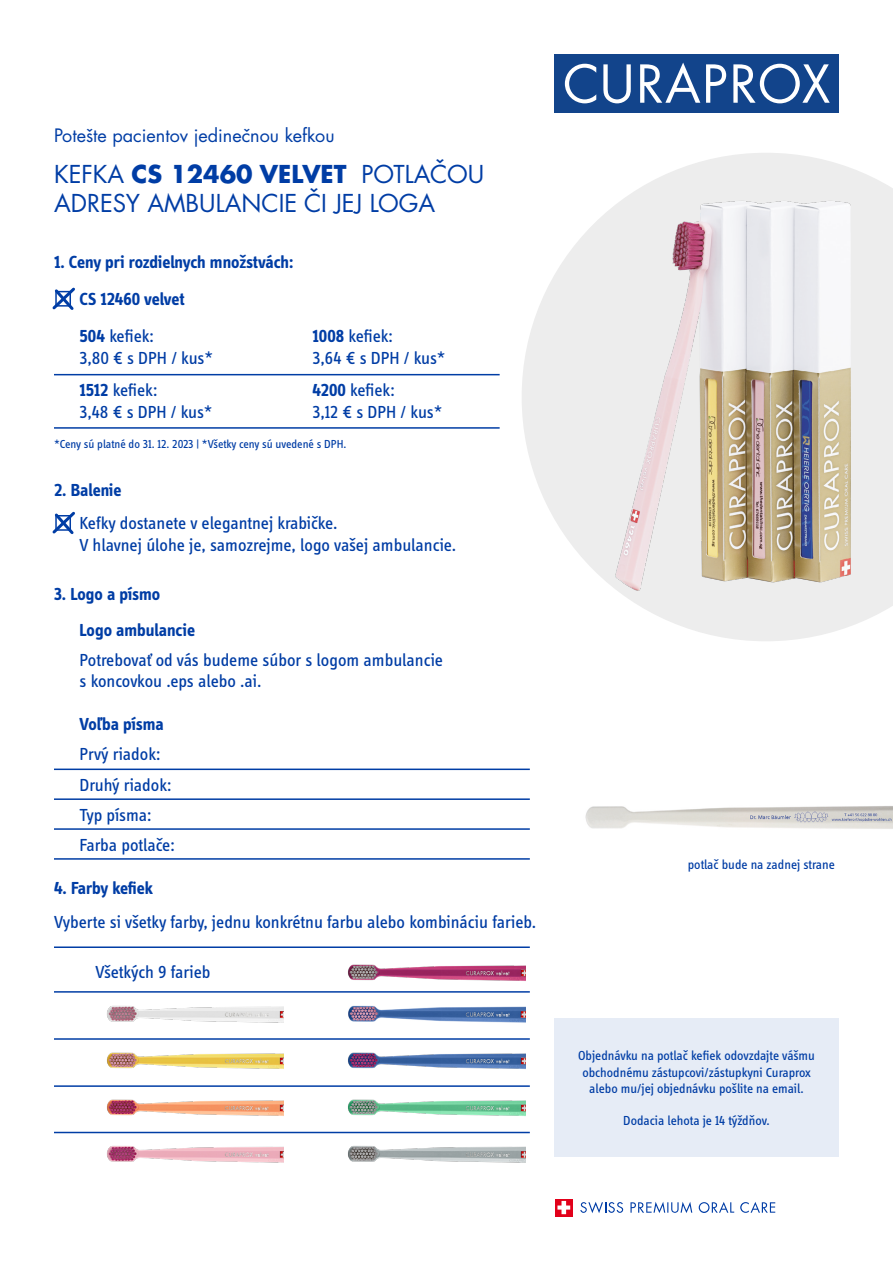
<style>
.page{position:relative;width:893px;height:1263px;background:#fff}
.page>*{position:absolute;margin:0;border:0;box-sizing:border-box;transform-origin:0 0}
.t1{font:24px/28.8px "Futura LT Pro";color:#003da5}
.t2{font:18px/21.6px "Info Display Pro";color:#003da5}
.t3{font:700 18px "Info Display Pro";letter-spacing:-.005em;color:#003da5}
.t4{font:18px "Futura LT Pro";color:#003da5}
.t5{font:13.5px/16.2px "Info Display Pro";color:#003da5;text-align:center}
.t6{font:12px "Info Display Pro";color:#003da5}
.s1{font-weight:700}
</style>
<div class="page">
<div style="left:555px;top:54px;width:284px;height:59px;background:#12448b"></div>
<svg style="left:565px;top:63px;width:265px;height:40px"></svg>
<hr style="left:54px;top:374px;width:446px;height:1px;background:#003da5">
<hr style="left:54px;top:427px;width:446px;height:2px;background:#003da5">
<hr style="left:54px;top:768px;width:476px;height:2px;background:#003da5">
<hr style="left:54px;top:798px;width:476px;height:2px;background:#003da5">
<hr style="left:54px;top:828px;width:476px;height:2px;background:#003da5">
<hr style="left:54px;top:858px;width:476px;height:2px;background:#003da5">
<div style="left:555px;top:1018px;width:284px;height:139px;background:#e6ecf6"></div>
<svg style="left:555px;top:1199px;width:18px;height:17px"></svg>
<svg style="left:557px;top:1201px;width:13px;height:13px"></svg>
<svg style="left:580px;top:1202px;width:43px;height:11px"></svg>
<svg style="left:630px;top:1202px;width:62px;height:11px"></svg>
<svg style="left:699px;top:1202px;width:35px;height:11px"></svg>
<svg style="left:740px;top:1202px;width:35px;height:11px"></svg>
<svg style="left:52px;top:287px;width:23px;height:23px"></svg>
<svg style="left:52px;top:511px;width:23px;height:23px"></svg>
<svg style="left:522px;top:303px;width:19px;height:188px;fill:#ededed"></svg>
<img style="left:541px;top:153px;width:352px;height:488px">
<img style="left:585px;top:806px;width:308px;height:23px">
<hr style="left:54px;top:946px;width:476px;height:2px;background:#003da5">
<hr style="left:54px;top:991px;width:476px;height:2px;background:#003da5">
<hr style="left:54px;top:1038px;width:476px;height:2px;background:#003da5">
<hr style="left:54px;top:1132px;width:476px;height:1px;background:#003da5">
<hr style="left:54px;top:1085px;width:476px;height:2px;background:#003da5">
<img style="left:107px;top:1006px;width:176px;height:17px">
<img style="left:107px;top:1099px;width:176px;height:17px">
<img style="left:348px;top:964px;width:177px;height:17px">
<img style="left:348px;top:1005px;width:177px;height:18px">
<img style="left:348px;top:1052px;width:177px;height:17px">
<img style="left:348px;top:1099px;width:177px;height:17px">
<img style="left:348px;top:1146px;width:177px;height:17px">
<img style="left:107px;top:1052px;width:176px;height:17px">
<img style="left:107px;top:1146px;width:176px;height:17px">
<p class="t4" style="left:54px;top:123px;width:282px">Potešte pacientov jedinečnou kefkou</p>
<p class="t1" style="left:54px;top:159px;width:432px">KEFKA <span class="s1">CS 12460 VELVET</span> POTLAČOU<br>ADRESY AMBULANCIE ČI JEJ LOGA</p>
<p class="t3" style="left:54px;top:251px;width:241px">1. Ceny pri rozdielnych množstvách:</p>
<p class="t3" style="left:80px;top:288px;width:106px">CS 12460 velvet</p>
<p class="t2" style="left:313px;top:325px;width:82px"><span class="s1">1008</span> kefiek:</p>
<p class="t2" style="left:313px;top:346px;width:135px">3,64 € s DPH / kus*</p>
<p class="t2" style="left:313px;top:379px;width:84px"><span class="s1">4200</span> kefiek:</p>
<p class="t2" style="left:313px;top:401px;width:131px">3,12 € s DPH / kus*</p>
<p class="t6" style="left:54px;top:437px;width:294px">*Ceny sú platné do 31. 12. 2023 | *Všetky ceny sú uvedené s DPH.</p>
<p class="t2" style="left:80px;top:325px;width:76px"><span class="s1">504</span> kefiek:</p>
<p class="t2" style="left:80px;top:346px;width:135px">3,80 € s DPH / kus*</p>
<p class="t2" style="left:80px;top:379px;width:79px"><span class="s1">1512</span> kefiek:</p>
<p class="t2" style="left:80px;top:401px;width:135px">3,48 € s DPH / kus*</p>
<p class="t3" style="left:54px;top:479px;width:69px">2. Balenie</p>
<p class="t2" style="left:80px;top:512px;width:260px">Kefky dostanete v elegantnej krabičke.</p>
<p class="t2" style="left:80px;top:534px;width:378px">V hlavnej úlohe je, samozrejme, logo vašej ambulancie.</p>
<p class="t3" style="left:54px;top:583px;width:108px">3. Logo a písmo</p>
<p class="t3" style="left:80px;top:619px;width:117px">Logo ambulancie</p>
<p class="t2" style="left:80px;top:648px;width:365px">Potrebovať od vás budeme súbor s logom ambulancie s koncovkou .eps alebo .ai.</p>
<p class="t3" style="left:80px;top:713px;width:86px">Voľba písma</p>
<p class="t2" style="left:80px;top:743px;width:82px">Prvý riadok:</p>
<p class="t2" style="left:80px;top:773px;width:94px">Druhý riadok:</p>
<p class="t2" style="left:80px;top:803px;width:73px">Typ písma:</p>
<p class="t2" style="left:80px;top:833px;width:97px">Farba potlače:</p>
<p class="t3" style="left:54px;top:877px;width:101px">4. Farby kefiek</p>
<p class="t2" style="left:54px;top:910px;width:484px">Vyberte si všetky farby, jednu konkrétnu farbu alebo kombináciu farieb.</p>
<p class="t2" style="left:95px;top:961px;width:117px">Všetkých 9 farieb</p>
<p class="t5" style="left:688px;top:856px;width:149px">potlač bude na zadnej strane</p>
<p class="t5" style="left:578px;top:1047px;width:238px">Objednávku na potlač kefiek odovzdajte vášmu obchodnému zástupcovi/zástupkyni Curaprox alebo mu/jej objednávku pošlite na email.</p>
<p class="t5" style="left:623px;top:1112px;width:148px">Dodacia lehota je 14 týždňov.</p>
</div>
